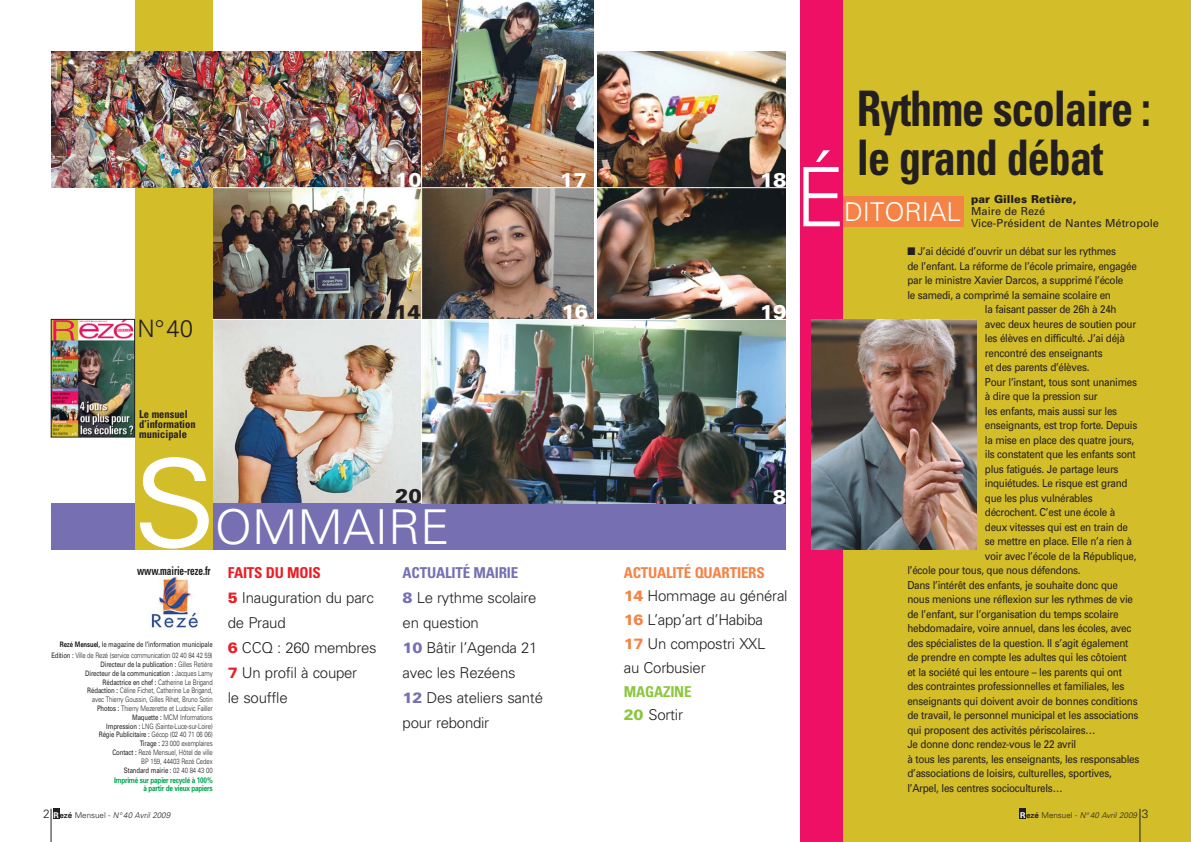
<style>
.page{position:relative;width:1191px;height:842px;background:#fff}
.page>*{position:absolute;margin:0;border:0;box-sizing:border-box;transform-origin:0 0}
.t1{font:300 172px "Univers";color:#fff}
.t2{font:300 82px "Univers";color:#fff}
.t3{font:700 condensed 49px/49px "Univers";letter-spacing:-.02em;color:#231f20;scale:.9 1}
.t4{font:300 48px "Univers";color:#fff}
.t5{font:300 25.9px "Univers";color:#fff}
.t6{font:300 24px "Univers";color:#231f20}
.t7{font:900 20px "Univers";color:#fff}
.t8{font:900 20px "Univers";color:#231f20}
.t9{font:300 15px/25px "Univers";letter-spacing:-.015em;color:#231f20}
.t10{font:700 condensed 15px/23.8px "Univers";letter-spacing:-.015em;color:#8cc63f}
.t11{font:700 condensed 12px "Univers";letter-spacing:-.01em;color:#231f20;scale:.78 1}
.t12{font:11px "Univers";letter-spacing:-.03em;color:#231f20;scale:.9 1}
.t13{font:11px "Univers";color:#231f20}
.t14{font:700 condensed 11px/10px "Univers";color:#231f20;scale:.95 1}
.t15{font:900 11px "Univers";color:#231f20}
.t16{font:italic 300 8px "Univers";color:#231f20}
.t17{font:700 8px/7.7px "Univers";letter-spacing:-.035em;color:#00a650;text-align:right;scale:.8 1}
.t18{font:300 7.5px/8.8px "Univers";letter-spacing:-.015em;color:#231f20;text-align:right;scale:.8 1}
.t19{font:7.5px/10.8px "Univers";letter-spacing:-.015em;color:#231f20;text-align:right;scale:.8 1}
.s1{font-weight:700}
.s2{font-weight:300}
.s3{font-weight:400}
.s4{font-weight:700;font-stretch:condensed;color:#ed1c24}
.s5{font-weight:900;color:#ed1c24}
.s6{font-weight:700;font-stretch:condensed;color:#7670b3}
.s7{font-weight:900;color:#7670b3}
.s8{font-weight:700;font-stretch:condensed;color:#f58345}
.s9{font-weight:900;color:#f58345}
.s10{font-weight:900;font-stretch:normal}
.s11{font-weight:300;font-stretch:normal;color:#231f20}
.s12{font-style:normal;font-size:12px}
.s13{font-weight:700;font-style:normal;color:#fff}
.s14{font-weight:700;font-style:normal}
.s15{font-style:normal}
</style>
<div class="page">
<div style="left:842px;top:0;width:349px;height:842px;background:#d3bd29"></div>
<img style="left:213px;top:188px;width:208px;height:316px">
<img style="left:597px;top:51px;width:189px;height:267px">
<div style="left:51px;top:504px;width:735px;height:46px;background:#7670b3"></div>
<div style="left:135px;top:0;width:78px;height:550px;background:#d3bd29"></div>
<div style="left:53px;top:809px;width:6px;height:10px;background:#231f20"></div>
<hr style="left:1139px;top:809px;width:1px;height:33px;background:#231f20">
<div style="left:1019px;top:809px;width:7px;height:10px;background:#231f20"></div>
<img style="left:151px;top:577px;width:47px;height:53px">
<img style="left:53px;top:321px;width:80px;height:114px">
<div style="left:51px;top:319px;width:84px;height:118px;border:1px solid #231f20"></div>
<hr style="left:51px;top:809px;width:1px;height:33px;background:#231f20">
<img style="left:421px;top:320px;width:365px;height:184px">
<div style="left:842px;top:196px;width:121px;height:30px;background:#f58345"></div>
<div style="left:800px;top:0;width:43px;height:842px;background:#ed1064"></div>
<img style="left:811px;top:319px;width:166px;height:231px">
<img style="left:51px;top:51px;width:370px;height:136px">
<img style="left:422px;top:0;width:172px;height:319px">
<hr style="left:213px;top:319px;width:574px;height:1px;background:#fff">
<hr style="left:213px;top:187px;width:575px;height:1px;background:#fff">
<hr style="left:421px;top:0;width:1px;height:503px;background:#fff">
<h3 class="t7" style="left:395px;top:173px;width:28px">10</h3>
<h3 class="t7" style="left:560px;top:173px;width:28px">17</h3>
<h3 class="t6" style="left:137px;top:319px;width:57px">N°40</h3>
<h3 class="t8" style="left:394px;top:305px;width:28px">14</h3>
<p class="t14" style="left:139px;top:410px;width:61px">Le mensuel d’information municipale</p>
<h1 class="t1" style="left:132px;top:422px;width:87px">s</h1>
<h3 class="t8" style="left:395px;top:489px;width:28px">20</h3>
<h3 class="t4" style="left:215px;top:510px;width:236px">OMMAIRE</h3>
<h3 class="t7" style="left:561px;top:305px;width:28px">16</h3>
<h3 class="t7" style="left:760px;top:173px;width:28px">18</h3>
<h3 class="t7" style="left:760px;top:304px;width:28px">19</h3>
<h3 class="t7" style="left:773px;top:489px;width:15px">8</h3>
<p class="t11" style="left:137px;top:566px;width:96px">www.mairie-reze.fr</p>
<p class="t19" style="left:51px;top:640px;width:203px"><span class="s1">Rezé Mensuel,</span> le magazine de l’information municipale<br>Edition : <span class="s2">Ville de Rezé (service communication 02 40 84 42 59)</span></p>
<p class="t18" style="left:85px;top:660px;width:161px"><span class="s3">Directeur de la publication :</span> Gilles Retière <span class="s3">Directeur de la communication :</span> Jacques Lamy <span class="s3">Rédactrice en chef :</span> Catherine Le Brigand <span class="s3">Rédaction :</span> Céline Fichet, Catherine Le Brigand, avec Thierry Goussin, Gilles Rihet, Bruno Sotin <span class="s3">Photos :</span> Thierry Mezerette et Ludovic Failler <span class="s3">Maquette :</span> MCM Informations<br><span class="s3">Impression :</span> LNG (Sainte-Luce-sur-Loire)<br><span class="s3">Régie Publicitaire :</span> Gécop (02 40 71 06 06)<br><span class="s3">Tirage :</span> 23 000 exemplaires<br><span class="s3">Contact :</span> Rezé Mensuel, Hôtel de ville<br>BP 159, 44403 Rezé Cedex<br><span class="s3">Standard mairie :</span> 02 40 84 43 00</p>
<p class="t17" style="left:114px;top:777px;width:125px">Imprimé sur papier recyclé à 100% à partir de vieux papiers</p>
<h3 class="t9" style="left:228px;top:561px;width:150px"><span class="s4">FAITS DU MOIS<br></span><span class="s5">5</span> Inauguration du parc de Praud<br><span class="s5">6</span> CCQ : 260 membres<br><span class="s5">7</span> Un profil à couper<br>le souffle</h3>
<h3 class="t9" style="left:403px;top:561px;width:142px"><span class="s6">ACTUALITÉ MAIRIE<br></span><span class="s7">8</span> Le rythme scolaire en question<br><span class="s7">10</span> Bâtir l’Agenda 21 avec les Rezéens<br><span class="s7">12</span> Des ateliers santé pour rebondir</h3>
<h3 class="t9" style="left:624px;top:562px;width:165px;line-height:23.8px"><span class="s8">ACTUALITÉ QUARTIERS<br></span><span class="s9">14</span> Hommage au général<br><span class="s9">16</span> L’app’art d’Habiba<br><span class="s9">17</span> Un compostri XXL<br>au Corbusier</h3>
<h3 class="t10" style="left:624px;top:681px;width:69px">MAGAZINE<br><span class="s10">20</span> <span class="s11">Sortir</span></h3>
<h3 class="t3" style="left:857px;top:89px;width:328px">Rythme scolaire : le grand débat</h3>
<p class="t15" style="left:971px;top:195px;width:107px">par Gilles Retière,</p>
<p class="t13" style="left:971px;top:207px;width:75px">Maire de Rezé</p>
<h2 class="t2" style="left:795px;top:167px;width:52px">É</h2>
<h3 class="t5" style="left:844px;top:202px;width:118px">DITORIAL</h3>
<p class="t13" style="left:971px;top:219px;width:189px">Vice-Président de Nantes Métropole</p>
<p class="t12" style="left:907px;top:247px;width:233px">■ J’ai décidé d’ouvrir un débat sur les rythmes</p>
<p class="t12" style="left:907px;top:262px;width:256px">de l’enfant. La réforme de l’école primaire, engagée</p>
<p class="t12" style="left:907px;top:276px;width:241px">par le ministre Xavier Darcos, a supprimé l’école</p>
<p class="t12" style="left:907px;top:291px;width:228px">le samedi, a comprimé la semaine scolaire en</p>
<p class="t12" style="left:985px;top:305px;width:148px">la faisant passer de 26h à 24h</p>
<p class="t12" style="left:985px;top:320px;width:170px">avec deux heures de soutien pour</p>
<p class="t12" style="left:985px;top:334px;width:157px">les élèves en difficulté. J’ai déjà</p>
<p class="t12" style="left:985px;top:349px;width:132px">rencontré des enseignants</p>
<p class="t12" style="left:985px;top:363px;width:118px">et des parents d’élèves.</p>
<p class="t12" style="left:985px;top:378px;width:170px">Pour l’instant, tous sont unanimes</p>
<p class="t12" style="left:985px;top:392px;width:127px">à dire que la pression sur</p>
<p class="t12" style="left:985px;top:407px;width:148px">les enfants, mais aussi sur les</p>
<p class="t12" style="left:985px;top:421px;width:171px">enseignants, est trop forte. Depuis</p>
<p class="t12" style="left:985px;top:436px;width:167px">la mise en place des quatre jours,</p>
<p class="t12" style="left:985px;top:450px;width:169px">ils constatent que les enfants sont</p>
<p class="t12" style="left:985px;top:465px;width:150px">plus fatigués. Je partage leurs</p>
<p class="t12" style="left:985px;top:479px;width:160px">inquiétudes. Le risque est grand</p>
<p class="t12" style="left:985px;top:494px;width:121px">que les plus vulnérables</p>
<p class="t12" style="left:985px;top:508px;width:146px">décrochent. C’est une école à</p>
<p class="t12" style="left:985px;top:523px;width:160px">deux vitesses qui est en train de</p>
<p class="t12" style="left:985px;top:537px;width:165px">se mettre en place. Elle n’a rien à</p>
<p class="t12" style="left:985px;top:552px;width:170px">voir avec l’école de la République,</p>
<p class="t12" style="left:907px;top:566px;width:194px">l’école pour tous, que nous défendons.</p>
<p class="t12" style="left:907px;top:581px;width:236px">Dans l’intérêt des enfants, je souhaite donc que</p>
<p class="t12" style="left:907px;top:595px;width:252px">nous menions une réflexion sur les rythmes de vie</p>
<p class="t12" style="left:907px;top:610px;width:236px">de l’enfant, sur l’organisation du temps scolaire</p>
<p class="t12" style="left:907px;top:624px;width:250px">hebdomadaire, voire annuel, dans les écoles, avec</p>
<p class="t12" style="left:907px;top:639px;width:247px">des spécialistes de la question. Il s’agit également</p>
<p class="t12" style="left:907px;top:653px;width:245px">de prendre en compte les adultes qui les côtoient</p>
<p class="t12" style="left:907px;top:668px;width:240px">et la société qui les entoure – les parents qui ont</p>
<p class="t12" style="left:907px;top:682px;width:243px">des contraintes professionnelles et familiales, les</p>
<p class="t12" style="left:907px;top:697px;width:257px">enseignants qui doivent avoir de bonnes conditions</p>
<p class="t12" style="left:907px;top:711px;width:258px">de travail, le personnel municipal et les associations</p>
<p class="t12" style="left:907px;top:726px;width:210px">qui proposent des activités périscolaires…</p>
<p class="t12" style="left:907px;top:740px;width:189px">Je donne donc rendez-vous le 22 avril</p>
<p class="t12" style="left:907px;top:755px;width:259px">à tous les parents, les enseignants, les responsables</p>
<p class="t12" style="left:907px;top:769px;width:229px">d’associations de loisirs, culturelles, sportives,</p>
<p class="t12" style="left:907px;top:784px;width:174px">l’Arpel, les centres socioculturels…</p>
<p class="t16" style="left:43px;top:812px;width:130px"><span class="s12">2</span> <span class="s13">R</span><span class="s14">ezé</span> <span class="s15">Mensuel -</span> N°40 Avril 2009</p>
<p class="t16" style="left:1020px;top:812px;width:130px"><span class="s13">R</span><span class="s14">ezé</span> <span class="s15">Mensuel -</span> N°40 Avril 2009 <span class="s12">3</span></p>
</div>
